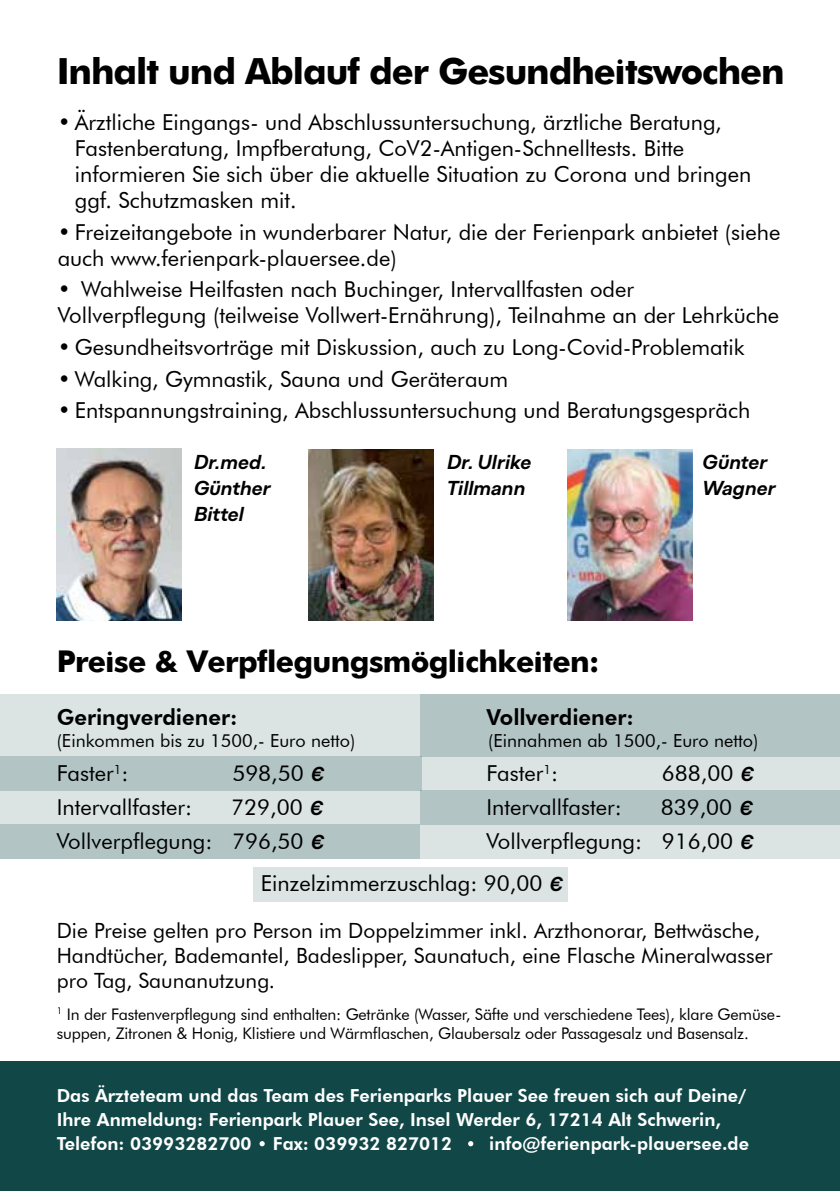
<style>
.page{position:relative;width:840px;height:1191px;background:#fff}
.page>*{position:absolute;margin:0;border:0;box-sizing:border-box;transform-origin:0 0}
.t1{font:700 36px "Futura";letter-spacing:-.03em;color:#000}
.t2{font:700 30px "Futura";letter-spacing:-.02em;color:#000}
.t3{font:22px/26px "Futura BT";color:#000}
.t4{font:800 22px "Futura BT";color:#000}
.t5{font:21px/25.2px "Futura BT";color:#000}
.t6{font:700 20px/26px "Planc";color:#000}
.t7{font:800 18px/24px "Futura BT";color:#fff}
.t8{font:18px "Futura BT";color:#000}
.t9{font:16px/19.2px "Futura BT";letter-spacing:-.01em;color:#000}
.s1{font-family:"Planc";font-weight:700;font-size:20px}
</style>
<div class="page">
<img style="left:308px;top:449px;width:125px;height:171px">
<div style="left:0;top:1061px;width:839px;height:130px;background:#124747"></div>
<img style="left:57px;top:448px;width:125px;height:172px">
<img style="left:567px;top:449px;width:124px;height:171px">
<svg style="left:259px;top:1141px;width:5px;height:5px"></svg>
<svg style="left:468px;top:1141px;width:5px;height:5px"></svg>
<svg style="left:0;top:694px;width:839px;height:164px;background:#c6d3d3"></svg>
<div style="left:252px;top:867px;width:315px;height:34px;background:#dbe3e3"></div>
<h1 class="t1" style="left:57px;top:45px;width:729px">Inhalt und Ablauf der Gesundheitswochen</h1>
<p class="t3" style="left:75px;top:109px;width:677px;text-indent:-17px">• Ärztliche Eingangs- und Abschlussuntersuchung, ärztliche Beratung, Fastenberatung, Impfberatung, CoV2-Antigen-Schnelltests. Bitte informieren Sie sich über die aktuelle Situation zu Corona und bringen ggf. Schutzmasken mit.</p>
<p class="t3" style="left:58px;top:218px;width:723px">• Freizeitangebote in wunderbarer Natur, die der Ferienpark anbietet (siehe auch www.ferienpark-plauersee.de)</p>
<p class="t3" style="left:58px;top:276px;width:722px">• Wahlweise Heilfasten nach Buchinger, Intervallfasten oder<br>Vollverpflegung (teilweise Vollwert-Ernährung), Teilnahme an der Lehrküche</p>
<p class="t3" style="left:58px;top:334px;width:688px">• Gesundheitsvorträge mit Diskussion, auch zu Long-Covid-Problematik</p>
<p class="t3" style="left:58px;top:366px;width:452px">• Walking, Gymnastik, Sauna und Geräteraum</p>
<p class="t3" style="left:58px;top:397px;width:693px">• Entspannungstraining, Abschlussuntersuchung und Beratungsgespräch</p>
<p class="t6" style="left:193px;top:449px;width:78px">Dr.med.<br>Günther<br>Bittel</p>
<p class="t6" style="left:701px;top:449px;width:74px">Günter<br>Wagner</p>
<p class="t6" style="left:446px;top:449px;width:86px">Dr. Ulrike<br>Tillmann</p>
<h2 class="t2" style="left:57px;top:639px;width:544px">Preise &amp; Verpflegungsmöglichkeiten:</h2>
<p class="t4" style="left:57px;top:704px;width:182px">Geringverdiener:</p>
<p class="t8" style="left:57px;top:729px;width:300px">(Einkommen bis zu 1500,- Euro netto)</p>
<p class="t8" style="left:488px;top:729px;width:271px">(Einnahmen ab 1500,- Euro netto)</p>
<p class="t3" style="left:57px;top:760px;width:73px">Faster<sup>1</sup>:</p>
<p class="t3" style="left:232px;top:760px;width:93px">598,50 <span class="s1">€</span></p>
<p class="t3" style="left:57px;top:794px;width:137px">Intervallfaster:</p>
<p class="t4" style="left:486px;top:704px;width:149px">Vollverdiener:</p>
<p class="t3" style="left:486px;top:760px;width:73px">Faster<sup>1</sup>:</p>
<p class="t3" style="left:661px;top:760px;width:93px">688,00 <span class="s1">€</span></p>
<p class="t3" style="left:486px;top:794px;width:137px">Intervallfaster:</p>
<p class="t3" style="left:57px;top:790px;width:268px;line-height:34px;text-align:right">729,00 <span class="s1">€<br></span>Vollverpflegung: 796,50 <span class="s1">€</span></p>
<p class="t3" style="left:486px;top:790px;width:268px;line-height:33.6px;text-align:right">839,00 <span class="s1">€<br></span>Vollverpflegung: 916,00 <span class="s1">€</span></p>
<p class="t3" style="left:261px;top:870px;width:302px">Einzelzimmerzuschlag: 90,00 <span class="s1">€</span></p>
<p class="t5" style="left:57px;top:917px;width:717px">Die Preise gelten pro Person im Doppelzimmer inkl. Arzthonorar, Bettwäsche,<br>Handtücher, Bademantel, Badeslipper, Saunatuch, eine Flasche Mineralwasser pro Tag, Saunanutzung.</p>
<p class="t9" style="left:57px;top:1004px;width:723px"><sup>1</sup> In der Fastenverpflegung sind enthalten: Getränke (Wasser, Säfte und verschiedene Tees), klare Gemüse&shy;suppen, Zitronen &amp; Honig, Klistiere und Wärmflaschen, Glaubersalz oder Passagesalz und Basensalz.</p>
<p class="t7" style="left:57px;top:1083px;width:690px">Das Ärzteteam und das Team des Ferienparks Plauer See freuen sich auf Deine/<br>Ihre Anmeldung: Ferienpark Plauer See, Insel Werder 6, 17214 Alt Schwerin,<br>Telefon: 03993282700 Fax: 039932 827012</p>
<p class="t7" style="left:489px;top:1131px;width:261px">info@ferienpark-plauersee.de</p>
</div>
